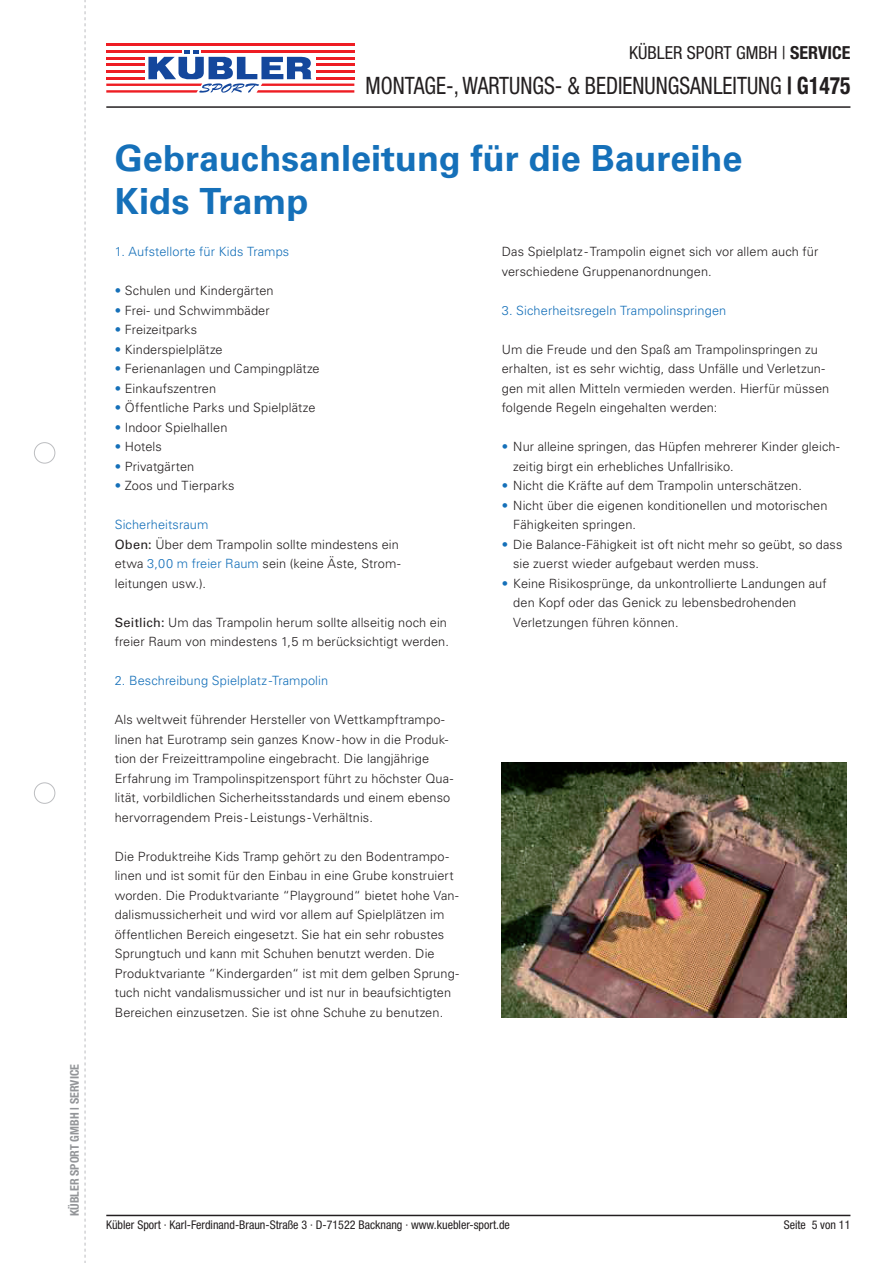
<style>
.page{position:relative;width:893px;height:1263px;background:#fff}
.page>*{position:absolute;margin:0;border:0;box-sizing:border-box;transform-origin:0 0}
.t1{font:700 36px/43.2px "Univers LT Std";color:#1570b9}
.t2{font:condensed 24px "Helvetica Neue LT Pro";color:#231f20;scale:.9 1}
.t3{font:condensed 18px "Helvetica Neue LT Pro";color:#231f20}
.t4{font:300 12.75px/19.5px "Univers LT Std";letter-spacing:.01em;color:#231f20}
.t5{font:300 12.75px "Univers LT Std";letter-spacing:.01em;color:#1570b9}
.t6{font:condensed 12px "Helvetica Neue LT Pro";color:#231f20}
.t7{font:700 condensed 12px "Helvetica Neue LT Pro";color:#939598}
.s1{font-weight:700}
.s2{color:#1570b9}
.s3{font-weight:400}
</style>
<div class="page">
<svg style="left:106px;top:50px;width:248px;height:43px"></svg>
<hr style="left:316px;top:77px;width:38px;height:2px;background:#ee1d23">
<hr style="left:316px;top:70px;width:38px;height:3px;background:#ee1d23">
<hr style="left:316px;top:64px;width:38px;height:2px;background:#ee1d23">
<hr style="left:316px;top:57px;width:38px;height:2px;background:#ee1d23">
<hr style="left:106px;top:77px;width:39px;height:2px;background:#ee1d23">
<hr style="left:106px;top:70px;width:39px;height:3px;background:#ee1d23">
<hr style="left:106px;top:64px;width:39px;height:2px;background:#ee1d23">
<hr style="left:106px;top:57px;width:39px;height:2px;background:#ee1d23">
<hr style="left:106px;top:50px;width:76px;height:3px;background:#ee1d23">
<hr style="left:106px;top:43px;width:248px;height:3px;background:#ee1d23">
<hr style="left:201px;top:50px;width:153px;height:3px;background:#ee1d23">
<div style="left:34px;top:442px;width:21px;height:21px;border:1px solid #bcbdc0;border-radius:50%"></div>
<div style="left:34px;top:782px;width:21px;height:22px;border:1px solid #bcbdc0;border-radius:50%"></div>
<svg style="left:85px;top:0;width:1px;height:1263px"></svg>
<hr style="left:106px;top:106px;width:744px;height:2px;background:#231f20">
<hr style="left:106px;top:1215px;width:744px;height:1px;background:#231f20">
<img style="left:502px;top:763px;width:344px;height:254px">
<p class="t7" style="left:67px;top:1216px;width:154px;rotate:-90deg">KÜBLER SPORT GMBH | SERVICE</p>
<h3 class="t3" style="left:629px;top:42px;width:223px">KÜBLER SPORT GMBH | <span class="s1">SERVICE</span></h3>
<h2 class="t2" style="left:366px;top:71px;width:540px">MONTAGE-, WARTUNGS- &amp; BEDIENUNGSANLEITUNG <span class="s1">| G1475</span></h2>
<h1 class="t1" style="left:115px;top:137px;width:629px">Gebrauchsanleitung für die Baureihe<br>Kids Tramp</h1>
<p class="t4" style="left:502px;top:242px;width:318px">Das Spielplatz - Trampolin eignet sich vor allem auch für verschiedene Gruppenanordnungen.</p>
<p class="t5" style="left:502px;top:303px;width:226px">3. Sicherheitsregeln Trampolinspringen</p>
<p class="t4" style="left:502px;top:340px;width:329px">Um die Freude und den Spaß am Trampolinspringen zu erhalten, ist es sehr wichtig, dass Unfälle und Verletzun&shy;gen mit allen Mitteln vermieden werden. Hierfür müssen folgende Regeln eingehalten werden:</p>
<p class="t4" style="left:513px;top:437px;width:328px;text-indent:-11px"><span class="s2">•</span> Nur alleine springen, das Hüpfen mehrerer Kinder gleich&shy;zeitig birgt ein erhebliches Unfallrisiko.</p>
<p class="t4" style="left:502px;top:476px;width:302px"><span class="s2">•</span> Nicht die Kräfte auf dem Trampolin unterschätzen.</p>
<p class="t4" style="left:513px;top:495px;width:316px;text-indent:-11px"><span class="s2">•</span> Nicht über die eigenen konditionellen und motorischen<br>Fähigkeiten springen.</p>
<p class="t4" style="left:513px;top:534px;width:331px;text-indent:-11px"><span class="s2">•</span> Die Balance-Fähigkeit ist oft nicht mehr so geübt, so dass sie zuerst wieder aufgebaut werden muss.</p>
<p class="t4" style="left:513px;top:573px;width:315px;text-indent:-11px"><span class="s2">•</span> Keine Risikosprünge, da unkontrollierte Landungen auf den Kopf oder das Genick zu lebensbedrohenden<br>Verletzungen führen können.</p>
<p class="t5" style="left:115px;top:244px;width:176px">1. Aufstellorte für Kids Tramps</p>
<p class="t4" style="left:115px;top:281px;width:160px"><span class="s2">•</span> Schulen und Kindergärten</p>
<p class="t4" style="left:115px;top:300px;width:156px"><span class="s2">•</span> Frei- und Schwimmbäder</p>
<p class="t4" style="left:115px;top:320px;width:84px"><span class="s2">•</span> Freizeitparks</p>
<p class="t4" style="left:115px;top:339px;width:109px"><span class="s2">•</span> Kinderspielplätze</p>
<p class="t4" style="left:115px;top:359px;width:206px"><span class="s2">•</span> Ferienanlagen und Campingplätze</p>
<p class="t4" style="left:115px;top:378px;width:103px"><span class="s2">•</span> Einkaufszentren</p>
<p class="t4" style="left:115px;top:398px;width:202px"><span class="s2">•</span> Öffentliche Parks und Spielplätze</p>
<p class="t4" style="left:115px;top:417px;width:114px"><span class="s2">•</span> Indoor Spielhallen</p>
<p class="t4" style="left:115px;top:437px;width:49px"><span class="s2">•</span> Hotels</p>
<p class="t4" style="left:115px;top:456px;width:81px"><span class="s2">•</span> Privatgärten</p>
<p class="t4" style="left:115px;top:476px;width:121px"><span class="s2">•</span> Zoos und Tierparks</p>
<p class="t4" style="left:115px;top:515px;width:287px"><span class="s2">Sicherheitsraum<br></span><span class="s3">Oben:</span> Über dem Trampolin sollte mindestens ein etwa <span class="s2">3,00 m freier Raum</span> sein (keine Äste, Strom&shy;leitungen usw.).</p>
<p class="t4" style="left:115px;top:612px;width:336px"><span class="s3">Seitlich:</span> Um das Trampolin herum sollte allseitig noch ein freier Raum von mindestens 1,5 m berücksichtigt werden.</p>
<p class="t5" style="left:115px;top:673px;width:215px">2. Beschreibung Spielplatz -Trampolin</p>
<p class="t4" style="left:115px;top:710px;width:340px">Als weltweit führender Hersteller von Wettkampftrampo&shy;linen hat Eurotramp sein ganzes Know - how in die Produk&shy;tion der Freizeittrampoline eingebracht. Die langjährige Erfahrung im Trampolinspitzensport führt zu höchster Qua&shy;lität, vorbildlichen Sicherheitsstandards und einem ebenso hervorragendem Preis - Leistungs - Verhältnis.</p>
<p class="t4" style="left:115px;top:846px;width:346px">Die Produktreihe Kids Tramp gehört zu den Bodentrampo&shy;linen und ist somit für den Einbau in eine Grube konstruiert worden. Die Produktvariante “Playground“ bietet hohe Van&shy;dalismussicherheit und wird vor allem auf Spielplätzen im öffentlichen Bereich eingesetzt. Sie hat ein sehr robustes Sprungtuch und kann mit Schuhen benutzt werden. Die Produktvariante “Kindergarden“ ist mit dem gelben Sprung&shy;tuch nicht vandalismussicher und ist nur in beaufsichtigten Bereichen einzusetzen. Sie ist ohne Schuhe zu benutzen.</p>
<p class="t6" style="left:106px;top:1218px;width:405px">Kübler Sport · Karl-Ferdinand-Braun-Straße 3 · D-71522 Backnang · www.kuebler-sport.de</p>
<p class="t6" style="left:784px;top:1218px;width:68px">Seite 5 von 11</p>
</div>
